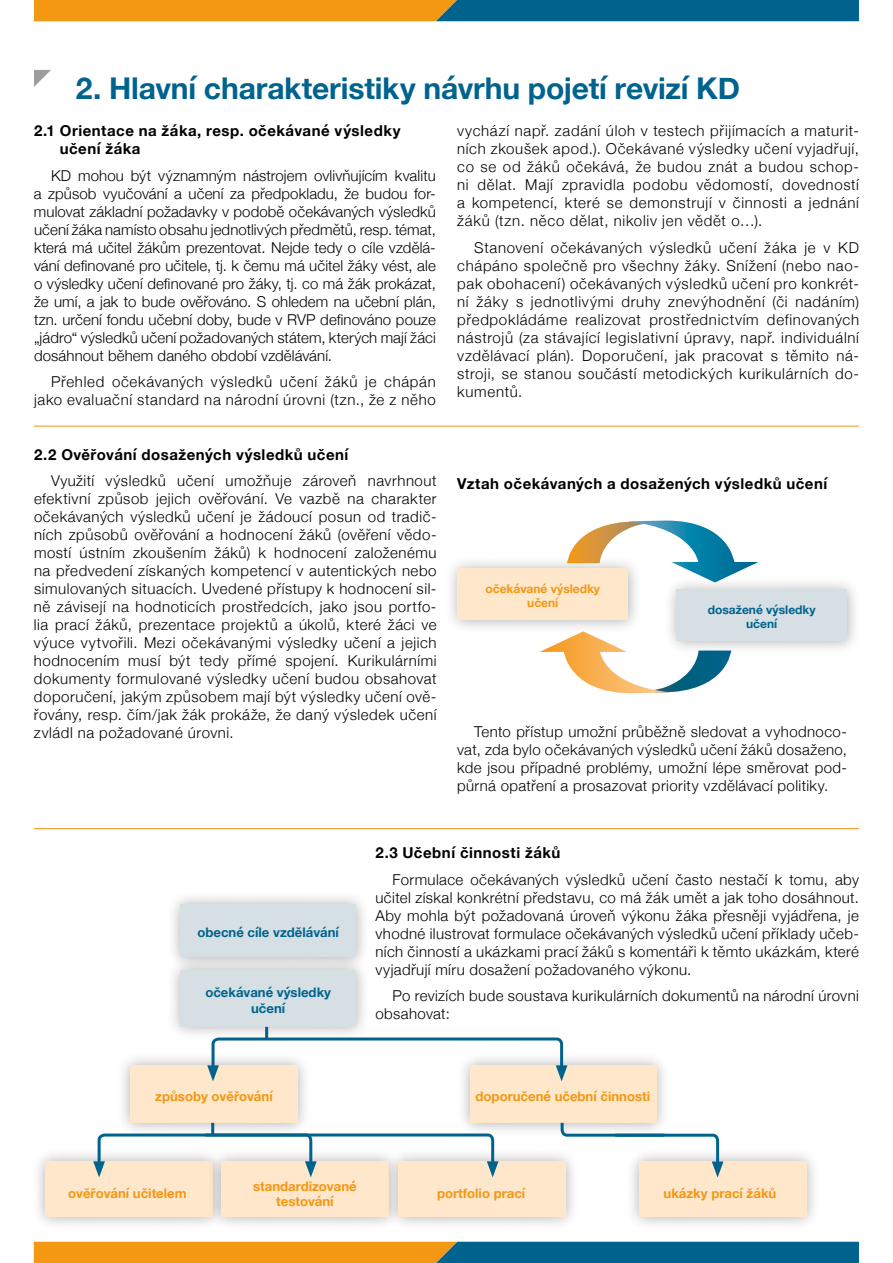
<style>
.page{position:relative;width:893px;height:1263px;background:#fff}
.page>*{position:absolute;margin:0;border:0;box-sizing:border-box;transform-origin:0 0}
.t1{font:700 30px "Helvetica Neue";letter-spacing:-.005em;color:#00638e}
.t2{font:300 15px/18px "Helvetica Neue";letter-spacing:.035em;color:#000;text-align:justify}
.t3{font:700 15px/18px "Helvetica Neue";letter-spacing:.035em;color:#000}
.t4{font:700 13.2px/15.8px "Helvetica Neue";color:#f49712;text-align:center}
.t5{font:700 13.2px/15.8px "Helvetica Neue";color:#00638e;text-align:center}
.t6{font:700 12px/14.4px "Helvetica Neue";color:#f49712;text-align:center}
.t7{font:700 12px/14.4px "Helvetica Neue";color:#00638e;text-align:center}
</style>
<div class="page">
<svg style="left:34px;top:0;width:825px;height:21px;background:#7a7d50"></svg>
<svg style="left:34px;top:70px;width:17px;height:17px"></svg>
<svg style="left:34px;top:1242px;width:825px;height:21px;background:#7a7d50"></svg>
<div style="left:117px;top:1051px;width:194px;height:86px;background:#000;opacity:.32"></div>
<div style="left:130px;top:1065px;width:168px;height:58px;background:#fee7ca"></div>
<div style="left:31px;top:1147px;width:195px;height:83px;background:#000;opacity:.32"></div>
<div style="left:45px;top:1161px;width:167px;height:55px;background:#fee7ca"></div>
<div style="left:207px;top:1147px;width:195px;height:83px;background:#000;opacity:.32"></div>
<div style="left:221px;top:1161px;width:167px;height:55px;background:#fee7ca"></div>
<div style="left:385px;top:1147px;width:195px;height:83px;background:#000;opacity:.32"></div>
<div style="left:399px;top:1161px;width:167px;height:55px;background:#fee7ca"></div>
<div style="left:625px;top:1147px;width:195px;height:83px;background:#000;opacity:.32"></div>
<div style="left:639px;top:1161px;width:167px;height:55px;background:#fee7ca"></div>
<div style="left:456px;top:1051px;width:214px;height:86px;background:#000;opacity:.32"></div>
<div style="left:470px;top:1065px;width:186px;height:58px;background:#fee7ca"></div>
<hr style="left:34px;top:426px;width:825px;height:1px;background:#f49712">
<hr style="left:34px;top:828px;width:825px;height:1px;background:#f49712">
<div style="left:167px;top:890px;width:203px;height:82px;background:#000;opacity:.32"></div>
<div style="left:180px;top:904px;width:176px;height:53px;background:#d6e0e4"></div>
<div style="left:167px;top:956px;width:203px;height:84px;background:#000;opacity:.32"></div>
<div style="left:180px;top:970px;width:176px;height:56px;background:#d6e0e4"></div>
<svg style="left:207px;top:1027px;width:360px;height:54px"></svg>
<svg style="left:93px;top:1123px;width:405px;height:54px"></svg>
<svg style="left:559px;top:1120px;width:164px;height:57px"></svg>
<div style="left:663px;top:576px;width:198px;height:79px;background:#000;opacity:.32"></div>
<div style="left:677px;top:590px;width:170px;height:51px;background:#d6e0e4"></div>
<div style="left:444px;top:555px;width:198px;height:79px;background:#000;opacity:.32"></div>
<div style="left:458px;top:569px;width:170px;height:51px;background:#fee7ca"></div>
<svg style="left:567px;top:520px;width:192px;height:62px"></svg>
<svg style="left:540px;top:631px;width:191px;height:63px"></svg>
<h1 class="t1" style="left:76px;top:65px;width:666px">2. Hlavní charakteristiky návrhu pojetí revizí KD</h1>
<p class="t3" style="left:60px;top:122px;width:342px;text-indent:-26px">2.1 Orientace na žáka, resp. očekávané výsledky učení žáka</p>
<p class="t2" style="left:34px;top:165px;width:403px;text-indent:17px">KD mohou být významným nástrojem ovlivňujícím kvalitu a způsob vyučování a učení za předpokladu, že budou for&shy;mulovat základní požadavky v podobě očekávaných výsledků učení žáka namísto obsahu jednotlivých předmětů, resp. témat, která má učitel žákům prezentovat. Nejde tedy o cíle vzdělá&shy;vání definované pro učitele, tj. k čemu má učitel žáky vést, ale o výsledky učení definované pro žáky, tj. co má žák prokázat, že umí, a jak to bude ověřováno. S ohledem na učební plán, tzn. určení fondu učební doby, bude v RVP definováno pouze „jádro“ výsledků učení požadovaných státem, kterých mají žáci dosáhnout během daného období vzdělávání.</p>
<p class="t2" style="left:34px;top:372px;width:403px;text-align:right">Přehled očekávaných výsledků učení žáků je chápán jako evaluační standard na národní úrovni (tzn., že z něho</p>
<p class="t2" style="left:457px;top:121px;width:403px">vychází např. zadání úloh v testech přijímacích a maturit&shy;ních zkoušek apod.). Očekávané výsledky učení vyjadřují, co se od žáků očekává, že budou znát a budou schop&shy;ni dělat. Mají zpravidla podobu vědomostí, dovedností a kompetencí, které se demonstrují v činnosti a jednání žáků (tzn. něco dělat, nikoliv jen vědět o…).</p>
<p class="t2" style="left:457px;top:237px;width:403px;text-indent:17px">Stanovení očekávaných výsledků učení žáka je v KD chápáno společně pro všechny žáky. Snížení (nebo nao&shy;pak obohacení) očekávaných výsledků učení pro konkrét&shy;ní žáky s jednotlivými druhy znevýhodnění (či nadáním) předpokládáme realizovat prostřednictvím definovaných nástrojů (za stávající legislativní úpravy, např. individuální vzdělávací plán). Doporučení, jak pracovat s těmito ná&shy;stroji, se stanou součástí metodických kurikulárních do&shy;kumentů.</p>
<p class="t3" style="left:34px;top:446px;width:316px">2.2 Ověřování dosažených výsledků učení</p>
<p class="t2" style="left:34px;top:471px;width:404px;text-indent:17px">Využití výsledků učení umožňuje zároveň navrhnout efektivní způsob jejich ověřování. Ve vazbě na charakter očekávaných výsledků učení je žádoucí posun od tradič&shy;ních způsobů ověřování a hodnocení žáků (ověření vědo&shy;mostí ústním zkoušením žáků) k hodnocení založenému na předvedení získaných kompetencí v autentických nebo simulovaných situacích. Uvedené přístupy k hodnocení sil&shy;ně závisejí na hodnoticích prostředcích, jako jsou portfo&shy;lia prací žáků, prezentace projektů a úkolů, které žáci ve výuce vytvořili. Mezi očekávanými výsledky učení a jejich hodnocením musí být tedy přímé spojení. Kurikulárními dokumenty formulované výsledky učení budou obsahovat doporučení, jakým způsobem mají být výsledky učení ově&shy;řovány, resp. čím/jak žák prokáže, že daný výsledek učení zvládl na požadované úrovni.</p>
<p class="t3" style="left:457px;top:475px;width:372px">Vztah očekávaných a dosažených výsledků učení</p>
<p class="t6" style="left:485px;top:582px;width:116px">očekávané výsledky učení</p>
<p class="t7" style="left:708px;top:603px;width:109px">dosažené výsledky učení</p>
<p class="t2" style="left:457px;top:722px;width:391px;text-indent:17px">Tento přístup umožní průběžně sledovat a vyhodnoco&shy;vat, zda bylo očekávaných výsledků učení žáků dosaženo, kde jsou případné problémy, umožní lépe směrovat pod&shy;půrná opatření a prosazovat priority vzdělávací politiky.</p>
<p class="t5" style="left:197px;top:925px;width:143px">obecné cíle vzdělávání</p>
<p class="t5" style="left:205px;top:985px;width:127px">očekávané výsledky učení</p>
<p class="t4" style="left:155px;top:1089px;width:119px">způsoby ověřování</p>
<p class="t3" style="left:375px;top:844px;width:186px">2.3 Učební činnosti žáků</p>
<p class="t2" style="left:375px;top:869px;width:485px;text-indent:17px">Formulace očekávaných výsledků učení často nestačí k tomu, aby učitel získal konkrétní představu, co má žák umět a jak toho dosáhnout.<br>Aby mohla být požadovaná úroveň výkonu žáka přesněji vyjádřena, je vhodné ilustrovat formulace očekávaných výsledků učení příklady učeb&shy;ních činností a ukázkami prací žáků s komentáři k těmto ukázkám, které vyjadřují míru dosažení požadovaného výkonu.</p>
<p class="t2" style="left:375px;top:986px;width:485px;text-indent:17px">Po revizích bude soustava kurikulárních dokumentů na národní úrovni obsahovat:</p>
<p class="t4" style="left:476px;top:1089px;width:176px">doporučené učební činnosti</p>
<p class="t4" style="left:68px;top:1186px;width:120px">ověřování učitelem</p>
<p class="t4" style="left:253px;top:1178px;width:105px">standardizované testování</p>
<p class="t4" style="left:437px;top:1186px;width:90px">portfolio prací</p>
<p class="t4" style="left:664px;top:1186px;width:114px">ukázky prací žáků</p>
</div>
